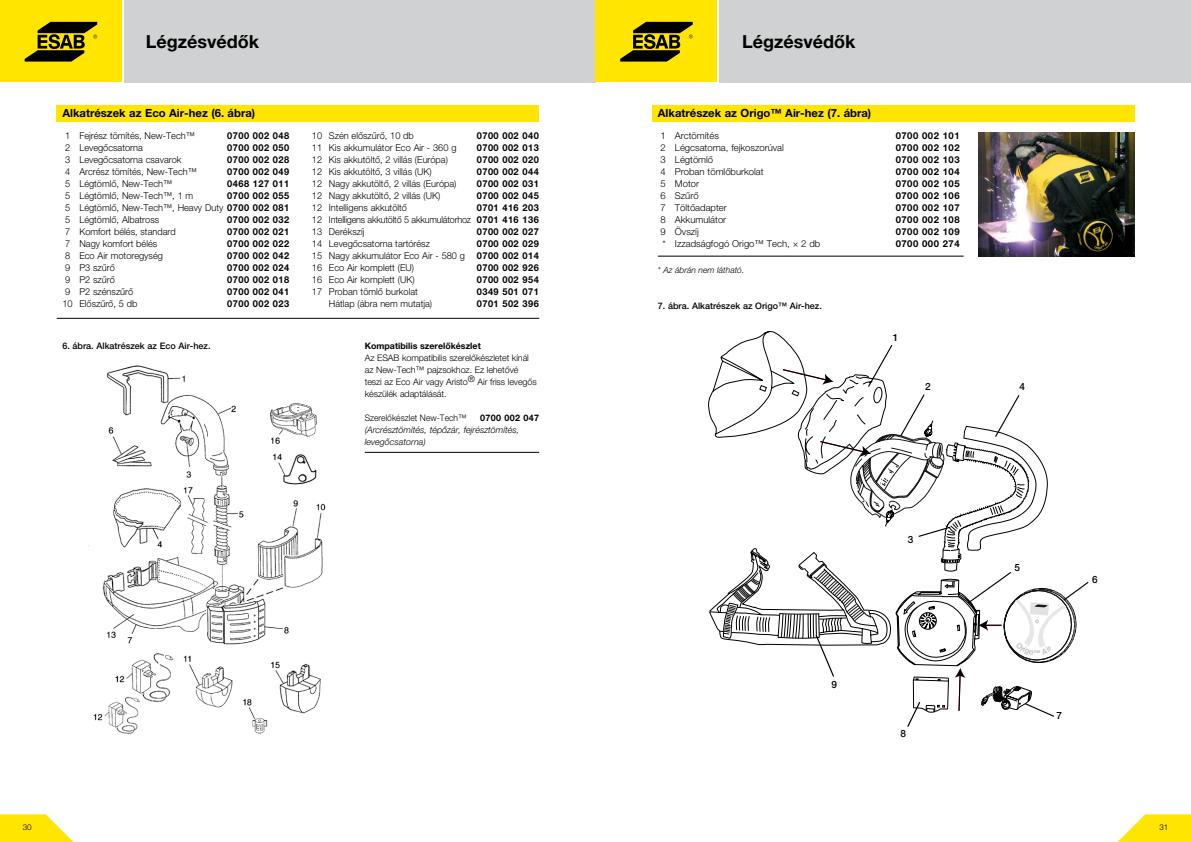
<style>
.page{position:relative;width:1191px;height:842px;background:#fff}
.page>*{position:absolute;margin:0;border:0;box-sizing:border-box;transform-origin:0 0}
.Fejléc_cím{font:700 18px "Helvetica Neue LTH";color:#000}
.Terméknév{font:700 11.3px "Helvetica Neue LTH";color:#000}
.t1{font:500 10px "Helvetica Neue LT Std";color:#000}
.Spares{font:300 9.5px "Helvetica Neue LTH";color:#000}
.Spares-2{font:700 9.5px "Helvetica Neue LTH";letter-spacing:.05em;color:#000}
.Spares-3{font:300 9.5px "Helvetica Neue LTH";letter-spacing:-.02em;color:#000}
.Spares_Last_line{font:300 9.5px "Helvetica Neue LTH";color:#000}
.Spares_Last_line-2{font:700 9.5px "Helvetica Neue LTH";letter-spacing:.05em;color:#000}
.Termék_leírás_sima{font:300 9px/12px "Helvetica Neue LTH";letter-spacing:-.01em;color:#000}
.t2{font:500 9px "Helvetica Neue LT Std";color:#000}
.Termék_leírás_utolsó{font:italic 300 9px/12px "Helvetica Neue LTH";color:#000}
.Product_name{font:300 9px "Helvetica Neue LTH";color:#000;scale:.95 1}
.Product_name-2{font:700 9px "Helvetica Neue LTH";letter-spacing:.035em;color:#000}
.Termék_leírás_bold{font:700 8.8px "Helvetica Neue LTH";color:#000}
.Product_name_-_last{font:italic 300 8.5px "Helvetica Neue LT Std";color:#000}
.t3{font:300 8px "Helvetica Neue LTH";color:#000}
.s1{font-weight:700}
</style>
<div class="page">
<div style="left:0;top:0;width:122px;height:82px;background:#ffe500"></div>
<div style="left:124px;top:0;width:471px;height:82px;background:#d0d1d2"></div>
<svg style="left:25px;top:22px;width:72px;height:40px"></svg>
<svg style="left:0;top:814px;width:74px;height:28px"></svg>
<div style="left:595px;top:0;width:122px;height:82px;background:#ffe500"></div>
<div style="left:719px;top:0;width:472px;height:82px;background:#d0d1d2"></div>
<svg style="left:620px;top:22px;width:72px;height:40px"></svg>
<svg style="left:1117px;top:814px;width:74px;height:28px"></svg>
<div style="left:57px;top:105px;width:482px;height:16px;background:#ffe500"></div>
<img style="left:88px;top:365px;width:277px;height:369px">
<hr style="left:57px;top:318px;width:482px;height:1px;background:#000">
<hr style="left:365px;top:452px;width:174px;height:1px;background:#000">
<div style="left:652px;top:105px;width:482px;height:16px;background:#ffe500"></div>
<img style="left:978px;top:133px;width:156px;height:123px">
<hr style="left:658px;top:256px;width:305px;height:1px;background:#000">
<svg style="left:708px;top:331px;width:380px;height:396px"></svg>
<p class="Fejléc_cím" style="left:146px;top:30px;width:115px">Légzésvédők</p>
<p class="Fejléc_cím" style="left:742px;top:30px;width:115px">Légzésvédők</p>
<p class="Terméknév" style="left:62px;top:106px;width:194px">Alkatrészek az Eco Air-hez (6. ábra)</p>
<p class="Spares" style="left:65px;top:130px;width:131px">1 Fejrész tömítés, New-Tech™</p>
<p class="Spares-2" style="left:227px;top:130px;width:63px">0700 002 048</p>
<p class="Spares" style="left:65px;top:142px;width:79px">2 Levegőcsatorna</p>
<p class="Spares-2" style="left:227px;top:142px;width:63px">0700 002 050</p>
<p class="Spares" style="left:65px;top:154px;width:118px">3 Levegőcsatorna csavarok</p>
<p class="Spares-2" style="left:227px;top:154px;width:63px">0700 002 028</p>
<p class="Spares" style="left:65px;top:166px;width:133px">4 Arcrész tömítés, New-Tech™</p>
<p class="Spares-2" style="left:227px;top:166px;width:63px">0700 002 049</p>
<p class="Spares" style="left:65px;top:178px;width:109px">5 Légtömlő, New-Tech™</p>
<p class="Spares-2" style="left:227px;top:178px;width:63px">0468 127 011</p>
<p class="Spares" style="left:65px;top:190px;width:130px">5 Légtömlő, New-Tech™, 1 m</p>
<p class="Spares-2" style="left:227px;top:190px;width:63px">0700 002 055</p>
<p class="Spares" style="left:65px;top:202px;width:226px">5 Légtömlő, New-Tech™, Heavy Duty <span class="s1">0700 002 081</span></p>
<p class="Spares" style="left:65px;top:214px;width:96px">5 Légtömlő, Albatross</p>
<p class="Spares-2" style="left:227px;top:214px;width:63px">0700 002 032</p>
<p class="Spares" style="left:65px;top:226px;width:112px">7 Komfort bélés, standard</p>
<p class="Spares-2" style="left:227px;top:226px;width:63px">0700 002 021</p>
<p class="Spares" style="left:65px;top:238px;width:94px">7 Nagy komfort bélés</p>
<p class="Spares-2" style="left:227px;top:238px;width:63px">0700 002 022</p>
<p class="Spares" style="left:65px;top:250px;width:99px">8 Eco Air motoregység</p>
<p class="Spares-2" style="left:227px;top:250px;width:63px">0700 002 042</p>
<p class="Spares" style="left:65px;top:262px;width:51px">9 P3 szűrő</p>
<p class="Spares-2" style="left:227px;top:262px;width:63px">0700 002 024</p>
<p class="Spares" style="left:65px;top:274px;width:51px">9 P2 szűrő</p>
<p class="Spares-2" style="left:227px;top:274px;width:63px">0700 002 018</p>
<p class="Spares" style="left:65px;top:286px;width:70px">9 P2 szénszűrő</p>
<p class="Spares-2" style="left:227px;top:286px;width:63px">0700 002 041</p>
<p class="Spares" style="left:62px;top:298px;width:76px">10 Előszűrő, 5 db</p>
<p class="Spares-2" style="left:227px;top:298px;width:63px">0700 002 023</p>
<p class="Spares" style="left:312px;top:130px;width:103px">10 Szén előszűrő, 10 db</p>
<p class="Spares-2" style="left:477px;top:130px;width:63px">0700 002 040</p>
<p class="Spares" style="left:312px;top:142px;width:146px">11 Kis akkumulátor Eco Air - 360 g</p>
<p class="Spares-2" style="left:477px;top:142px;width:63px">0700 002 013</p>
<p class="Spares" style="left:312px;top:154px;width:137px">12 Kis akkutöltő, 2 villás (Európa)</p>
<p class="Spares-2" style="left:477px;top:154px;width:63px">0700 002 020</p>
<p class="Spares" style="left:312px;top:166px;width:121px">12 Kis akkutöltő, 3 villás (UK)</p>
<p class="Spares-2" style="left:477px;top:166px;width:63px">0700 002 044</p>
<p class="Spares" style="left:312px;top:178px;width:146px">12 Nagy akkutöltő, 2 villás (Európa)</p>
<p class="Spares-2" style="left:477px;top:178px;width:63px">0700 002 031</p>
<p class="Spares" style="left:312px;top:190px;width:130px">12 Nagy akkutöltő, 2 villás (UK)</p>
<p class="Spares-2" style="left:477px;top:190px;width:63px">0700 002 045</p>
<p class="Spares" style="left:312px;top:202px;width:97px">12 Intelligens akkutöltő</p>
<p class="Spares-2" style="left:477px;top:202px;width:63px">0701 416 203</p>
<p class="Spares-3" style="left:312px;top:214px;width:228px">12 Intelligens akkutöltő 5 akkumulátorhoz <span class="s1">0701 416 136</span></p>
<p class="Spares" style="left:312px;top:226px;width:54px">13 Derékszíj</p>
<p class="Spares-2" style="left:477px;top:226px;width:63px">0700 002 027</p>
<p class="Spares" style="left:312px;top:238px;width:119px">14 Levegőcsatorna tartórész</p>
<p class="Spares-2" style="left:477px;top:238px;width:63px">0700 002 029</p>
<p class="Spares" style="left:312px;top:250px;width:228px">15 Nagy akkumulátor Eco Air - 580 g <span class="s1">0700 002 014</span></p>
<p class="Spares" style="left:312px;top:262px;width:104px">16 Eco Air komplett (EU)</p>
<p class="Spares-2" style="left:477px;top:262px;width:63px">0700 002 926</p>
<p class="Spares" style="left:312px;top:274px;width:104px">16 Eco Air komplett (UK)</p>
<p class="Spares-2" style="left:477px;top:274px;width:63px">0700 002 954</p>
<p class="Spares" style="left:312px;top:286px;width:107px">17 Proban tömlő burkolat</p>
<p class="Spares-2" style="left:477px;top:286px;width:63px">0349 501 071</p>
<p class="Spares" style="left:329px;top:298px;width:105px">Hátlap (ábra nem mutatja)</p>
<p class="Spares-2" style="left:477px;top:298px;width:63px">0701 502 396</p>
<p class="t2" style="left:62px;top:340px;width:150px">6. ábra. Alkatrészek az Eco Air-hez.</p>
<p class="Termék_leírás_bold" style="left:365px;top:340px;width:117px">Kompatibilis szerelőkészlet</p>
<p class="Termék_leírás_sima" style="left:365px;top:351px;width:173px">Az ESAB kompatibilis szerelőkészletet kínál az New-Tech™ pajzsokhoz. Ez lehetővé teszi az Eco Air vagy Aristo® Air friss levegős készülék adaptálását.</p>
<p class="Product_name" style="left:365px;top:412px;width:109px">Szerelőkészlet New-Tech™</p>
<p class="Product_name-2" style="left:480px;top:412px;width:61px">0700 002 047</p>
<p class="Termék_leírás_utolsó" style="left:365px;top:423px;width:156px">(Arcrésztömítés, tépőzár, fejrésztömítés, levegőcsatorna)</p>
<p class="Terméknév" style="left:658px;top:106px;width:215px">Alkatrészek az Origo™ Air-hez (7. ábra)</p>
<p class="Spares" style="left:660px;top:130px;width:60px">1 Arctömítés</p>
<p class="Spares-2" style="left:895px;top:130px;width:65px">0700 002 101</p>
<p class="Spares" style="left:660px;top:142px;width:125px">2 Légcsatorna, fejkoszorúval</p>
<p class="Spares-2" style="left:895px;top:142px;width:65px">0700 002 102</p>
<p class="Spares" style="left:660px;top:154px;width:54px">3 Légtömlő</p>
<p class="Spares-2" style="left:895px;top:154px;width:65px">0700 002 103</p>
<p class="Spares" style="left:660px;top:166px;width:105px">4 Proban tömlőburkolat</p>
<p class="Spares-2" style="left:895px;top:166px;width:65px">0700 002 104</p>
<p class="Spares" style="left:660px;top:178px;width:40px">5 Motor</p>
<p class="Spares-2" style="left:895px;top:178px;width:65px">0700 002 105</p>
<p class="Spares" style="left:660px;top:190px;width:40px">6 Szűrő</p>
<p class="Spares-2" style="left:895px;top:190px;width:65px">0700 002 106</p>
<p class="Spares" style="left:660px;top:202px;width:68px">7 Töltőadapter</p>
<p class="Spares-2" style="left:895px;top:202px;width:65px">0700 002 107</p>
<p class="Spares" style="left:660px;top:214px;width:67px">8 Akkumulátor</p>
<p class="Spares-2" style="left:895px;top:214px;width:65px">0700 002 108</p>
<p class="Spares_Last_line" style="left:660px;top:226px;width:40px">9 Övszíj</p>
<p class="Spares_Last_line-2" style="left:895px;top:226px;width:65px">0700 002 109</p>
<p class="Spares_Last_line" style="left:662px;top:238px;width:159px">* Izzadságfogó Origo™ Tech, × 2 db</p>
<p class="Spares_Last_line-2" style="left:895px;top:238px;width:65px">0700 000 274</p>
<p class="Product_name_-_last" style="left:658px;top:265px;width:88px">* Az ábrán nem látható.</p>
<p class="t2" style="left:658px;top:301px;width:165px">7. ábra. Alkatrészek az Origo™ Air-hez.</p>
<p class="t1" style="left:893px;top:331px;width:7px">1</p>
<p class="t1" style="left:925px;top:381px;width:7px">2</p>
<p class="t1" style="left:1019px;top:381px;width:7px">4</p>
<p class="t1" style="left:831px;top:678px;width:7px">9</p>
<p class="t1" style="left:908px;top:534px;width:7px">3</p>
<p class="t1" style="left:900px;top:728px;width:7px">8</p>
<p class="t1" style="left:1014px;top:561px;width:7px">5</p>
<p class="t1" style="left:1092px;top:573px;width:7px">6</p>
<p class="t1" style="left:1056px;top:710px;width:7px">7</p>
<p class="t3" style="left:23px;top:822px;width:11px">30</p>
<p class="t3" style="left:1159px;top:822px;width:10px">31</p>
</div>
